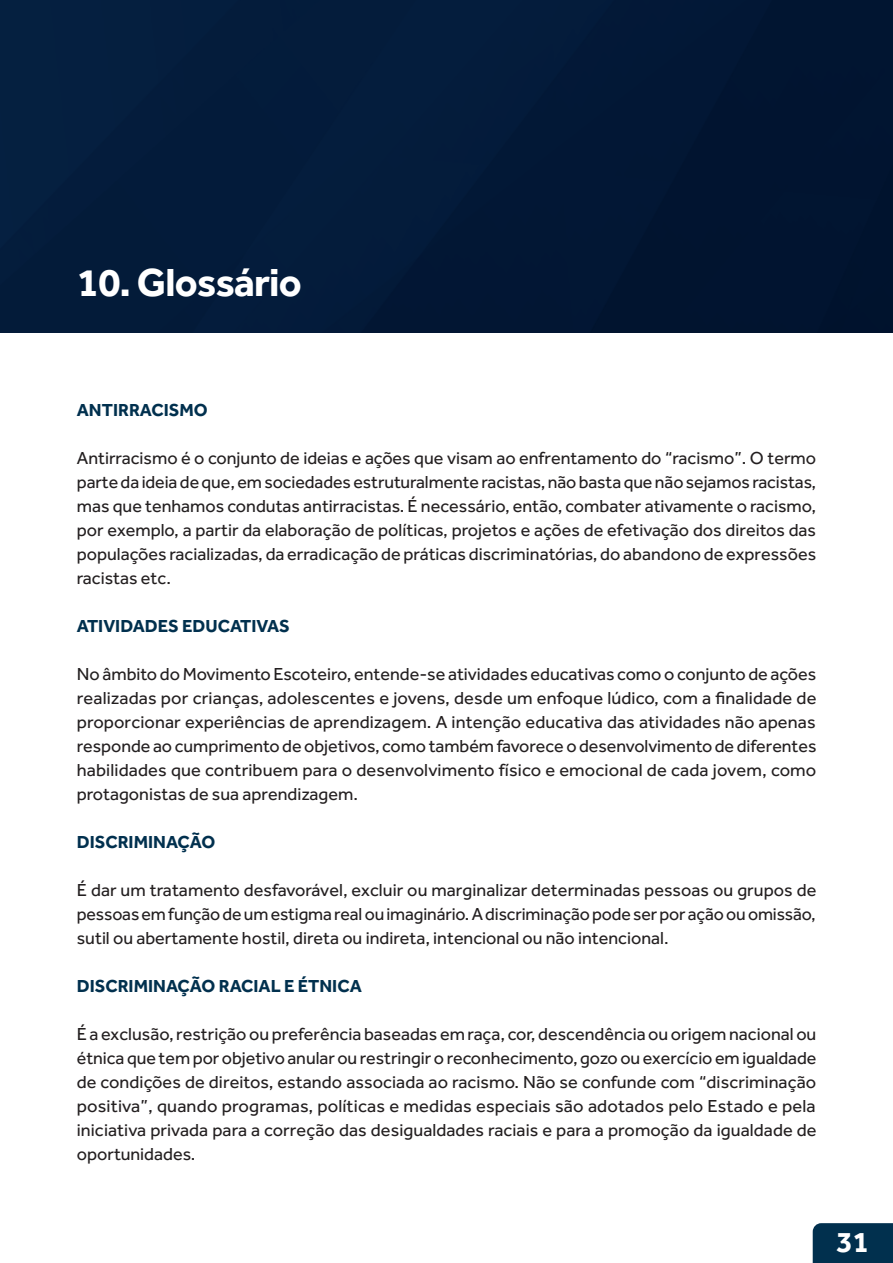
<style>
.page{position:relative;width:893px;height:1263px;background:#fff}
.page>*{position:absolute;margin:0;border:0;box-sizing:border-box;transform-origin:0 0}
.t1{font:700 40.5px "Effra";letter-spacing:-.02em;color:#fff}
.t2{font:700 30px "Effra";color:#fff}
.t3{font:18px/24px "Effra";color:#231f20;text-align:justify}
.t4{font:700 18px "Effra";color:#01304e}
</style>
<div class="page">
<div style="left:813px;top:1223px;width:80px;height:40px;background:#01304e"></div>
<img style="left:0;top:0;width:893px;height:332px">
<p class="t1" style="left:77px;top:258px;width:226px">10. Glossário</p>
<p class="t4" style="left:77px;top:399px;width:133px">ANTIRRACISMO</p>
<p class="t3" style="left:77px;top:446px;width:741px">Antirracismo é o conjunto de ideias e ações que visam ao enfrentamento do “racismo”. O termo parte da ideia de que, em sociedades estruturalmente racistas, não basta que não sejamos racistas, mas que tenhamos condutas antirracistas. É necessário, então, combater ativamente o racismo, por exemplo, a partir da elaboração de políticas, projetos e ações de efetivação dos direitos das populações racializadas, da erradicação de práticas discriminatórias, do abandono de expressões racistas etc.</p>
<p class="t4" style="left:77px;top:615px;width:215px">ATIVIDADES EDUCATIVAS</p>
<p class="t3" style="left:77px;top:662px;width:741px">No âmbito do Movimento Escoteiro, entende-se atividades educativas como o conjunto de ações realizadas por crianças, adolescentes e jovens, desde um enfoque lúdico, com a finalidade de proporcionar experiências de aprendizagem. A intenção educativa das atividades não apenas responde ao cumprimento de objetivos, como também favorece o desenvolvimento de diferentes habilidades que contribuem para o desenvolvimento físico e emocional de cada jovem, como protagonistas de sua aprendizagem.</p>
<p class="t4" style="left:77px;top:831px;width:140px">DISCRIMINAÇÃO</p>
<p class="t3" style="left:77px;top:878px;width:741px">É dar um tratamento desfavorável, excluir ou marginalizar determinadas pessoas ou grupos de pessoas em função de um estigma real ou imaginário. A discriminação pode ser por ação ou omissão, sutil ou abertamente hostil, direta ou indireta, intencional ou não intencional.</p>
<p class="t4" style="left:77px;top:975px;width:286px">DISCRIMINAÇÃO RACIAL E ÉTNICA</p>
<p class="t3" style="left:77px;top:1022px;width:741px">É a exclusão, restrição ou preferência baseadas em raça, cor, descendência ou origem nacional ou étnica que tem por objetivo anular ou restringir o reconhecimento, gozo ou exercício em igualdade de condições de direitos, estando associada ao racismo. Não se confunde com “discriminação positiva”, quando programas, políticas e medidas especiais são adotados pelo Estado e pela iniciativa privada para a correção das desigualdades raciais e para a promoção da igualdade de oportunidades.</p>
<h2 class="t2" style="left:836px;top:1224px;width:34px">31</h2>
</div>
